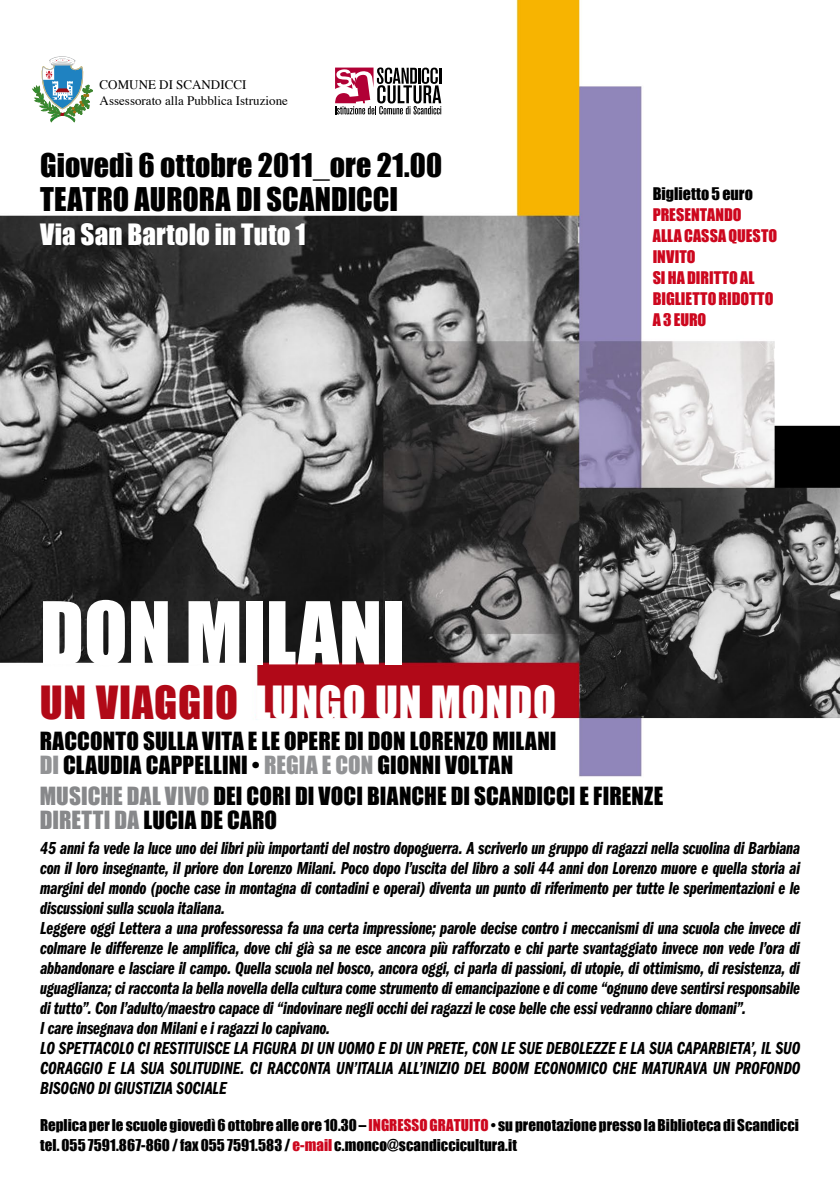
<style>
.page{position:relative;width:840px;height:1191px;background:#fff}
.page>*{position:absolute;margin:0;border:0;box-sizing:border-box;transform-origin:0 0}
.t1{font:80px "Impact";color:#fff}
.t2{font:42px "Impact";letter-spacing:.02em;color:#fff}
.t3{font:30px/34px "Impact";letter-spacing:.005em;color:#000}
.t4{font:27px "Impact";letter-spacing:.005em;color:#fff}
.t5{font:23px/24px "Impact";letter-spacing:.005em;color:#000}
.t6{font:18px/20px "ITC Franklin Gothic Std Dm Cp It";letter-spacing:-.01em;color:#000;text-align:justify}
.t7{font:16px/21px "Impact";letter-spacing:.005em;color:#cd071e}
.t8{font:16px/21px "Impact";color:#000}
.t9{font:15px/20px "Impact";color:#000}
.t10{font:13px "Times";color:#000}
.s1{color:#cd071e}
.s2{color:#b10917}
.s3{color:#929395}
.s4{color:#87888a}
</style>
<div class="page">
<img style="left:0;top:0;width:839px;height:777px">
<svg style="left:335px;top:67px;width:106px;height:47px"></svg>
<svg style="left:33px;top:56px;width:60px;height:66px"></svg>
<p class="t10" style="left:100px;top:73px;width:148px">COMUNE DI SCANDICCI</p>
<p class="t10" style="left:100px;top:88px;width:190px">Assessorato alla Pubblica Istruzione</p>
<p class="t3" style="left:40px;top:147px;width:403px">Giovedì 6 ottobre 2011_ore 21.00<br>TEATRO AURORA DI SCANDICCI</p>
<p class="t4" style="left:40px;top:213px;width:267px">Via San Bartolo in Tuto 1</p>
<p class="t8" style="left:652px;top:183px;width:102px">Biglietto 5 euro<br><span class="s1">PRESENTANDO</span></p>
<p class="t7" style="left:652px;top:225px;width:126px">ALLA CASSA QUESTO<br>INVITO</p>
<p class="t7" style="left:652px;top:267px;width:122px">SI HA DIRITTO AL<br>BIGLIETTO RIDOTTO</p>
<p class="t7" style="left:652px;top:309px;width:55px">A 3 EURO</p>
<p class="t1" style="left:40px;top:571px;width:367px">DON MILANI</p>
<p class="t2" style="left:40px;top:670px;width:517px"><span class="s2">UN VIAGGIO</span> LUNGO UN MONDO</p>
<p class="t5" style="left:40px;top:728px;width:518px">RACCONTO SULLA VITA E LE OPERE DI DON LORENZO MILANI<br><span class="s3">DI</span> CLAUDIA CAPPELLINI • <span class="s3">REGIA E CON</span> GIONNI VOLTAN</p>
<p class="t5" style="left:40px;top:783px;width:624px"><span class="s4">MUSICHE DAL VIVO</span> DEI CORI DI VOCI BIANCHE DI SCANDICCI E FIRENZE<br><span class="s4">DIRETTI DA</span> LUCIA DE CARO</p>
<p class="t6" style="left:40px;top:838px;width:761px">45 anni fa vede la luce uno dei libri più importanti del nostro dopoguerra. A scriverlo un gruppo di ragazzi nella scuolina di Barbiana con il loro insegnante, il priore don Lorenzo Milani. Poco dopo l’uscita del libro a soli 44 anni don Lorenzo muore e quella storia ai margini del mondo (poche case in montagna di contadini e operai) diventa un punto di riferimento per tutte le sperimentazioni e le discussioni sulla scuola italiana.</p>
<p class="t6" style="left:40px;top:918px;width:761px">Leggere oggi Lettera a una professoressa fa una certa impressione; parole decise contro i meccanismi di una scuola che invece di colmare le differenze le amplifica, dove chi già sa ne esce ancora più rafforzato e chi parte svantaggiato invece non vede l’ora di abbandonare e lasciare il campo. Quella scuola nel bosco, ancora oggi, ci parla di passioni, di utopie, di ottimismo, di resistenza, di uguaglianza; ci racconta la bella novella della cultura come strumento di emancipazione e di come “ognuno deve sentirsi responsabile di tutto”. Con l’adulto/maestro capace di “indovinare negli occhi dei ragazzi le cose belle che essi vedranno chiare domani”.</p>
<p class="t6" style="left:40px;top:1018px;width:291px">I care insegnava don Milani e i ragazzi lo capivano.</p>
<p class="t6" style="left:40px;top:1038px;width:761px">LO SPETTACOLO CI RESTITUISCE LA FIGURA DI UN UOMO E DI UN PRETE, CON LE SUE DEBOLEZZE E LA SUA CAPARBIETA’, IL SUO CORAGGIO E LA SUA SOLITUDINE. CI RACCONTA UN’ITALIA ALL’INIZIO DEL BOOM ECONOMICO CHE MATURAVA UN PROFONDO BISOGNO DI GIUSTIZIA SOCIALE</p>
<p class="t9" style="left:40px;top:1114px;width:759px">Replica per le scuole giovedì 6 ottobre alle ore 10.30 – <span class="s1">INGRESSO GRATUITO</span> • su prenotazione presso la Biblioteca di Scandicci tel. 055 7591.867-860 / fax 055 7591.583 / <span class="s1">e-mail</span> c.monco@scandiccicultura.it</p>
</div>
